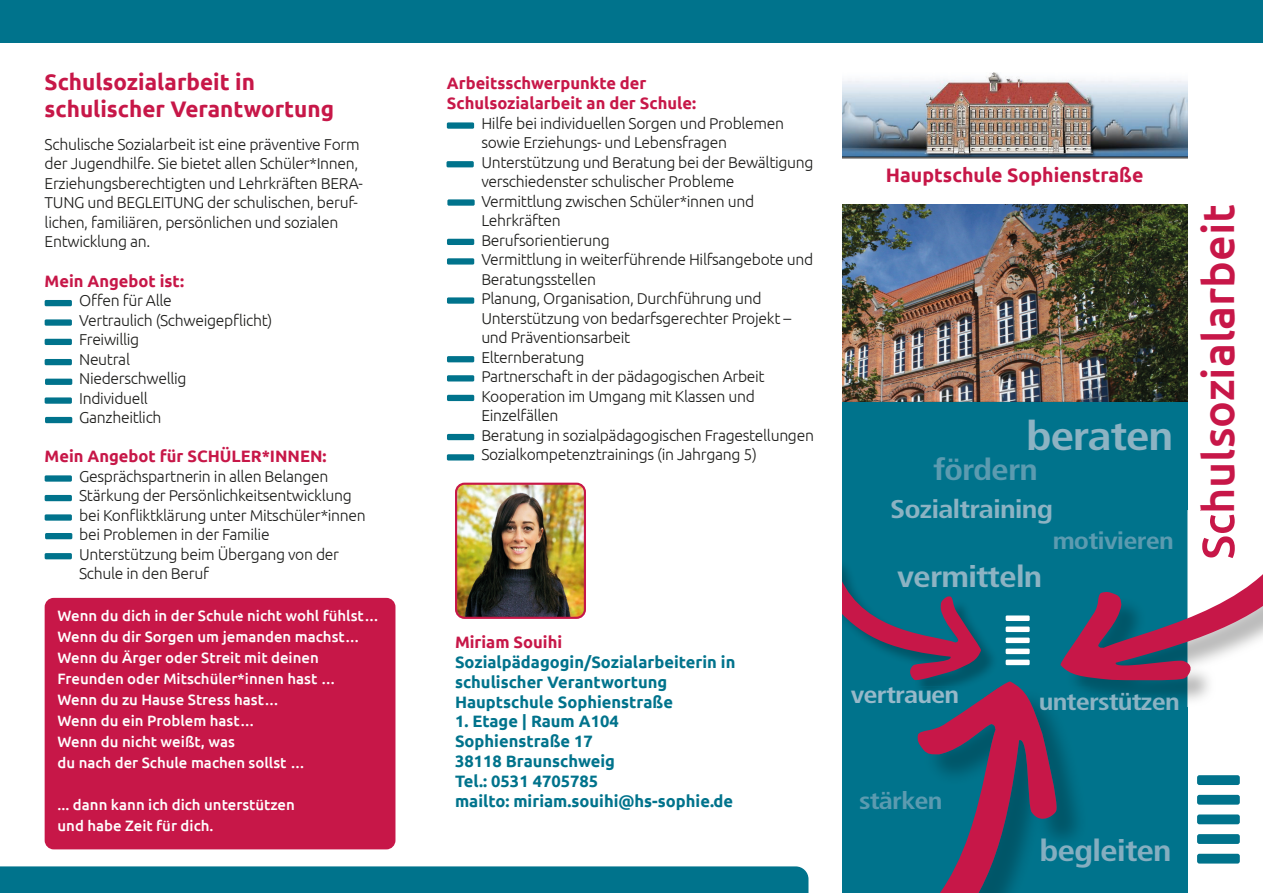
<style>
.page{position:relative;width:1263px;height:893px;background:#fff}
.page>*{position:absolute;margin:0;border:0;box-sizing:border-box;transform-origin:0 0}
.t1{font:500 45px "Ubuntu";color:#c71748}
.t2{font:700 condensed 40.5px "Frutiger LT Pro";letter-spacing:-.03em;color:#8db3c3;scale:1.18 1}
.t3{font:700 condensed 30px "Frutiger LT Pro";letter-spacing:-.03em;color:#8db3c3;scale:1.18 1}
.t4{font:700 condensed 30px "Frutiger LT Pro";letter-spacing:-.03em;color:#85aec0;scale:1.18 1}
.t5{font:700 condensed 30px "Frutiger LT Pro";letter-spacing:-.03em;color:#5c9bb0;scale:1.18 1}
.t6{font:700 condensed 25.65px "Frutiger LT Pro";letter-spacing:-.03em;color:#8db3c3;scale:1.18 1}
.t7{font:700 condensed 24px "Frutiger LT Pro";letter-spacing:-.03em;color:#5c9bb0;scale:1.18 1}
.t8{font:700 condensed 24px "Frutiger LT Pro";letter-spacing:-.03em;color:#8db3c3;scale:1.18 1}
.t9{font:700 condensed 24px "Frutiger LT Pro";letter-spacing:-.03em;color:#97b9c9;scale:1.18 1}
.t10{font:700 22.5px/27px "Ubuntu";color:#c71748}
.t11{font:700 19.5px "Ubuntu";color:#c71748}
.t12{font:700 16.5px/19.8px "Ubuntu";color:#00738c}
.t13{font:700 16.5px/19.8px "Ubuntu";color:#c71748}
.t14{font:300 15.75px/19.5px "Ubuntu";letter-spacing:-.02em;color:#1d1d1b}
.t15{font:500 15px/21px "Ubuntu";color:#fff}
</style>
<div class="page">
<div style="left:45px;top:598px;width:350px;height:251px;background:#c71748;border-radius:9px"></div>
<div style="left:0;top:0;width:1263px;height:43px;background:#00738c"></div>
<div style="left:842px;top:204px;width:345px;height:689px;background:#00738c"></div>
<div style="left:0;top:866px;width:808px;height:27px;background:#00738c"></div>
<div style="left:1197px;top:775px;width:43px;height:10px;background:#00738c;border-radius:2px"></div>
<div style="left:1197px;top:795px;width:43px;height:10px;background:#00738c;border-radius:2px"></div>
<div style="left:1197px;top:814px;width:43px;height:10px;background:#00738c;border-radius:2px"></div>
<div style="left:1197px;top:834px;width:43px;height:10px;background:#00738c;border-radius:2px"></div>
<div style="left:1197px;top:854px;width:43px;height:10px;background:#00738c;border-radius:2px"></div>
<svg style="left:917px;top:681px;width:142px;height:212px"></svg>
<img style="left:1075px;top:681px;width:134px;height:26px">
<img style="left:1073px;top:686px;width:16px;height:21px">
<svg style="left:1060px;top:506px;width:203px;height:175px"></svg>
<img style="left:917px;top:640px;width:82px;height:46px">
<img style="left:917px;top:686px;width:82px;height:12px">
<img style="left:983px;top:687px;width:16px;height:11px">
<svg style="left:842px;top:565px;width:139px;height:116px"></svg>
<div style="left:1006px;top:615px;width:24px;height:6px;background:#fff"></div>
<div style="left:1006px;top:626px;width:24px;height:6px;background:#fff"></div>
<div style="left:1006px;top:638px;width:24px;height:5px;background:#fff"></div>
<div style="left:1006px;top:649px;width:24px;height:5px;background:#fff"></div>
<div style="left:1006px;top:660px;width:24px;height:5px;background:#fff"></div>
<img style="left:842px;top:204px;width:345px;height:197px">
<img style="left:842px;top:72px;width:345px;height:87px">
<div style="left:45px;top:475px;width:27px;height:7px;background:#00738c"></div>
<div style="left:45px;top:495px;width:27px;height:6px;background:#00738c"></div>
<div style="left:45px;top:514px;width:27px;height:7px;background:#00738c"></div>
<div style="left:45px;top:533px;width:27px;height:6px;background:#00738c"></div>
<div style="left:45px;top:553px;width:27px;height:6px;background:#00738c"></div>
<div style="left:45px;top:300px;width:27px;height:6px;background:#00738c"></div>
<div style="left:45px;top:319px;width:27px;height:7px;background:#00738c"></div>
<div style="left:45px;top:339px;width:27px;height:6px;background:#00738c"></div>
<div style="left:45px;top:359px;width:27px;height:6px;background:#00738c"></div>
<div style="left:45px;top:379px;width:27px;height:6px;background:#00738c"></div>
<div style="left:45px;top:397px;width:27px;height:7px;background:#00738c"></div>
<div style="left:45px;top:417px;width:27px;height:6px;background:#00738c"></div>
<img style="left:456px;top:484px;width:129px;height:132px">
<div style="left:455px;top:483px;width:131px;height:136px;border:2px solid #c71748;border-radius:8px"></div>
<div style="left:447px;top:122px;width:27px;height:7px;background:#00738c"></div>
<div style="left:446px;top:161px;width:28px;height:6px;background:#00738c"></div>
<div style="left:447px;top:199px;width:28px;height:7px;background:#00738c"></div>
<div style="left:447px;top:239px;width:27px;height:6px;background:#00738c"></div>
<div style="left:447px;top:258px;width:27px;height:7px;background:#00738c"></div>
<div style="left:447px;top:297px;width:27px;height:7px;background:#00738c"></div>
<div style="left:447px;top:356px;width:27px;height:6px;background:#00738c"></div>
<div style="left:447px;top:375px;width:27px;height:6px;background:#00738c"></div>
<div style="left:447px;top:395px;width:27px;height:6px;background:#00738c"></div>
<div style="left:447px;top:434px;width:27px;height:6px;background:#00738c"></div>
<div style="left:447px;top:454px;width:27px;height:6px;background:#00738c"></div>
<h3 class="t10" style="left:45px;top:68px;width:291px">Schulsozialarbeit in schulischer Verantwortung</h3>
<p class="t14" style="left:45px;top:134px;width:320px">Schulische Sozialarbeit ist eine präventive Form der Jugendhilfe. Sie bietet allen Schüler*Innen, Erziehungsberechtigten und Lehrkräften BERA-TUNG und BEGLEITUNG der schulischen, beruf&shy;lichen, familiären, persönlichen und sozialen Entwicklung an.</p>
<p class="t13" style="left:45px;top:271px;width:141px">Mein Angebot ist:</p>
<p class="t14" style="left:79px;top:290px;width:195px">Offen für Alle<br>Vertraulich (Schweigepflicht)<br>Freiwillig<br>Neutral<br>Niederschwellig<br>Individuell<br>Ganzheitlich</p>
<p class="t13" style="left:45px;top:446px;width:283px">Mein Angebot für SCHÜLER*INNEN:</p>
<p class="t14" style="left:79px;top:466px;width:288px">Gesprächspartnerin in allen Belangen Stärkung der Persönlichkeitsentwicklung bei Konfliktklärung unter Mitschüler*innen bei Problemen in der Familie Unterstützung beim Übergang von der Schule in den Beruf</p>
<p class="t13" style="left:447px;top:73px;width:251px">Arbeitsschwerpunkte der<br>Schulsozialarbeit an der Schule:</p>
<p class="t14" style="left:481px;top:113px;width:334px">Hilfe bei individuellen Sorgen und Problemen sowie Erziehungs- und Lebensfragen Unterstützung und Beratung bei der Bewältigung verschiedenster schulischer Probleme Vermittlung zwischen Schüler*innen und Lehrkräften<br>Berufsorientierung<br>Vermittlung in weiterführende Hilfsangebote und Beratungsstellen<br>Planung, Organisation, Durchführung und Unterstützung von bedarfsgerechter Projekt – und Präventionsarbeit<br>Elternberatung<br>Partnerschaft in der pädagogischen Arbeit Kooperation im Umgang mit Klassen und Einzelfällen<br>Beratung in sozialpädagogischen Fragestellungen Sozialkompetenztrainings (in Jahrgang 5)</p>
<p class="t11" style="left:886px;top:163px;width:259px">Hauptschule Sophienstraße</p>
<h2 class="t2" style="left:1026px;top:412px;width:126px">beraten</h2>
<h3 class="t5" style="left:933px;top:452px;width:90px">fördern</h3>
<h3 class="t6" style="left:890px;top:494px;width:140px">Sozialtraining</h3>
<h3 class="t3" style="left:897px;top:559px;width:124px">vermitteln</h3>
<h3 class="t7" style="left:1053px;top:527px;width:104px">motivieren</h3>
<p class="t15" style="left:58px;top:604px;width:323px">Wenn du dich in der Schule nicht wohl fühlst… Wenn du dir Sorgen um jemanden machst… Wenn du Ärger oder Streit mit deinen Freunden oder Mitschüler*innen hast … Wenn du zu Hause Stress hast…<br>Wenn du ein Problem hast…<br>Wenn du nicht weißt, was<br>du nach der Schule machen sollst …</p>
<p class="t15" style="left:58px;top:793px;width:239px">... dann kann ich dich unterstützen und habe Zeit für dich.</p>
<h3 class="t7" style="left:859px;top:786px;width:72px">stärken</h3>
<p class="t13" style="left:455px;top:632px;width:109px">Miriam Souihi</p>
<p class="t12" style="left:455px;top:652px;width:282px">Sozialpädagogin/Sozialarbeiterin in schulischer Verantwortung<br>Hauptschule Sophienstraße</p>
<p class="t12" style="left:455px;top:711px;width:280px">1. Etage | Raum A104<br>Sophienstraße 17<br>38118 Braunschweig<br>Tel.: 0531 4705785<br>mailto: miriam.souihi@hs-sophie.de</p>
<h3 class="t9" style="left:851px;top:681px;width:94px">vertrauen</h3>
<h3 class="t8" style="left:1039px;top:687px;width:121px">unterstützen</h3>
<h3 class="t4" style="left:1039px;top:833px;width:114px">begleiten</h3>
<h1 class="t1" style="left:1190px;top:559px;width:357px;rotate:-90deg">Schulsozialarbeit</h1>
</div>
